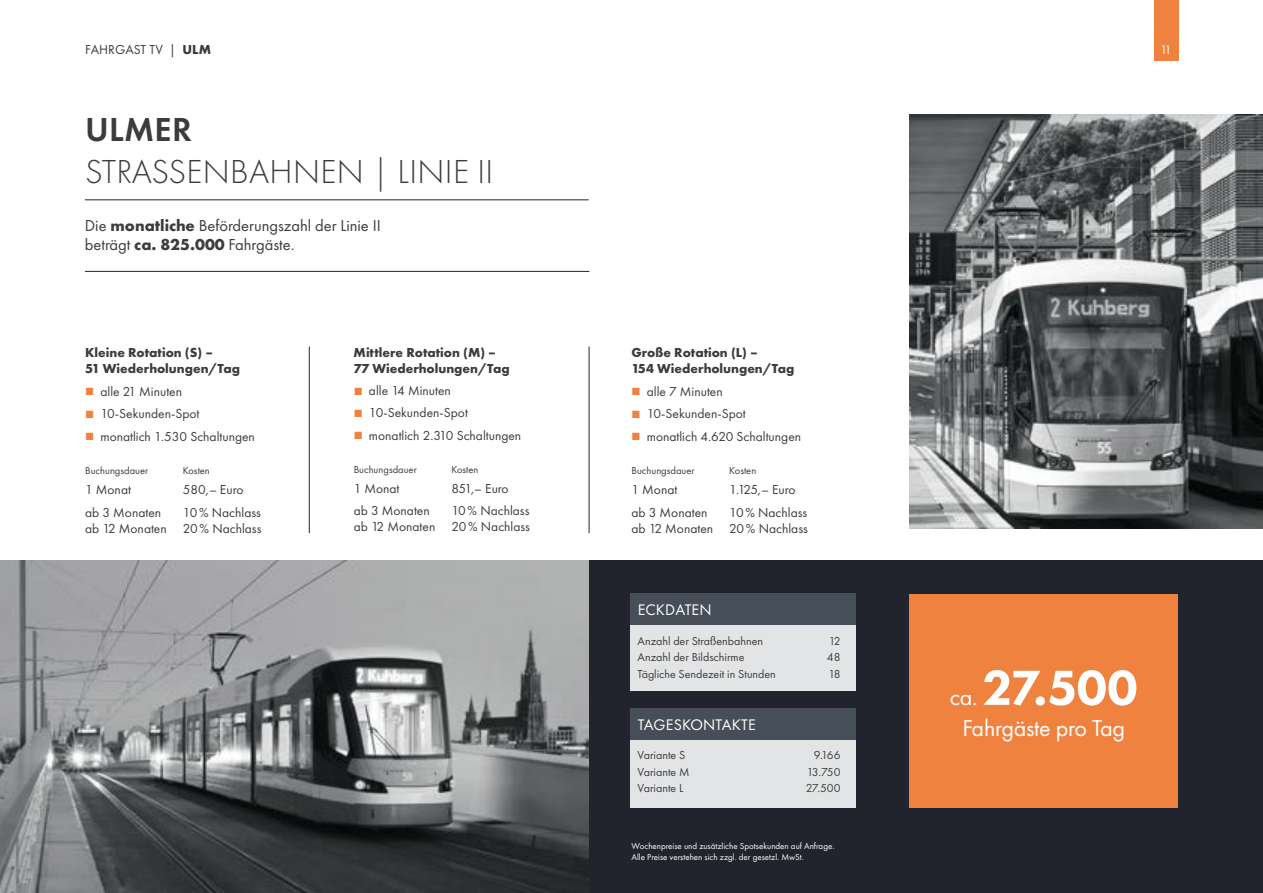
<style>
.page{position:relative;width:1263px;height:893px;background:#fff}
.page>*{position:absolute;margin:0;border:0;box-sizing:border-box;transform-origin:0 0}
.t1{font:800 51px "Futura PT";color:#fff}
.t2{font:300 34.5px "Futura PT";letter-spacing:.01em;color:#3c3c3b}
.t3{font:600 34.5px "Futura PT";letter-spacing:.01em;color:#3c3c3b}
.t4{font:24px "Futura PT";letter-spacing:-.01em;color:#fff}
.t5{font:16.5px/19.8px "Futura PT";color:#3c3c3b}
.t6{font:15.9px "Futura PT";letter-spacing:.01em;color:#fff}
.t7{font:13.5px/16.2px "Futura PT";color:#3c3c3b;text-align:right}
.t8{font:700 13.5px/16.2px "Futura PT";color:#3c3c3b}
.t9{font:12.75px "Futura PT";color:#fff}
.t10{font:12px "Futura PT";color:#3c3c3b}
.t11{font:10.5px "Futura PT";color:#3c3c3b}
.t12{font:9px/10.8px "Futura PT";color:#fff}
.s1{font-weight:700}
.s2{color:#f08240}
.s3{font-weight:400;font-size:24px}
</style>
<div class="page">
<div style="left:1154px;top:0;width:24px;height:60px;background:#f08240"></div>
<div style="left:0;top:561px;width:1263px;height:332px;background:#21242c"></div>
<hr style="left:85px;top:199px;width:504px;height:1px;background:#21242c">
<hr style="left:309px;top:347px;width:1px;height:186px;background:#21242c">
<hr style="left:589px;top:347px;width:1px;height:186px;background:#21242c">
<hr style="left:85px;top:271px;width:504px;height:1px;background:#21242c">
<div style="left:630px;top:594px;width:226px;height:97px;background:#e3e4e6"></div>
<div style="left:630px;top:594px;width:226px;height:31px;background:#464f59"></div>
<div style="left:630px;top:708px;width:226px;height:99px;background:#e3e4e6"></div>
<div style="left:630px;top:708px;width:226px;height:31px;background:#464f59"></div>
<img style="left:910px;top:115px;width:353px;height:414px">
<div style="left:910px;top:594px;width:268px;height:214px;background:#f08240"></div>
<img style="left:0;top:561px;width:589px;height:331px">
<p class="t7" style="left:85px;top:41px;width:127px">FAHRGAST TV | <span class="s1">ULM</span></p>
<p class="t9" style="left:1160px;top:42px;width:13px">11</p>
<h2 class="t3" style="left:85px;top:108px;width:108px">ULMER</h2>
<h2 class="t2" style="left:85px;top:152px;width:410px">STRASSENBAHNEN | LINIE II</h2>
<p class="t5" style="left:85px;top:215px;width:297px">Die <span class="s1">monatliche</span> Beförderungszahl der Linie II beträgt <span class="s1">ca. 825.000</span> Fahrgäste.</p>
<p class="t8" style="left:85px;top:344px;width:156px">Kleine Rotation (S) –<br>51 Wiederholungen/Tag</p>
<p class="t7" style="left:85px;top:383px;width:98px"><span class="s2">■</span> alle 21 Minuten</p>
<p class="t7" style="left:85px;top:406px;width:116px"><span class="s2">■</span> 10-Sekunden-Spot</p>
<p class="t7" style="left:85px;top:428px;width:171px"><span class="s2">■</span> monatlich 1.530 Schaltungen</p>
<p class="t11" style="left:85px;top:464px;width:65px">Buchungsdauer</p>
<p class="t11" style="left:183px;top:464px;width:28px">Kosten</p>
<p class="t7" style="left:85px;top:482px;width:47px">1 Monat</p>
<p class="t7" style="left:183px;top:482px;width:62px">580,– Euro</p>
<p class="t7" style="left:85px;top:504px;width:78px">ab 3 Monaten</p>
<p class="t7" style="left:85px;top:504px;width:178px">10% Nachlass<br>ab 12 Monaten 20% Nachlass</p>
<p class="t8" style="left:354px;top:344px;width:157px">Mittlere Rotation (M) –<br>77 Wiederholungen/Tag</p>
<p class="t7" style="left:354px;top:383px;width:99px"><span class="s2">■</span> alle 14 Minuten</p>
<p class="t7" style="left:354px;top:405px;width:116px"><span class="s2">■</span> 10-Sekunden-Spot</p>
<p class="t7" style="left:354px;top:427px;width:169px"><span class="s2">■</span> monatlich 2.310 Schaltungen</p>
<p class="t11" style="left:354px;top:463px;width:65px">Buchungsdauer</p>
<p class="t11" style="left:451px;top:463px;width:28px">Kosten</p>
<p class="t7" style="left:354px;top:480px;width:47px">1 Monat</p>
<p class="t7" style="left:451px;top:480px;width:59px">851,– Euro</p>
<p class="t7" style="left:354px;top:502px;width:78px">ab 3 Monaten</p>
<p class="t7" style="left:354px;top:502px;width:178px">10% Nachlass<br>ab 12 Monaten 20% Nachlass</p>
<p class="t8" style="left:631px;top:344px;width:164px">Große Rotation (L) –<br>154 Wiederholungen/Tag</p>
<p class="t7" style="left:631px;top:383px;width:93px"><span class="s2">■</span> alle 7 Minuten</p>
<p class="t7" style="left:631px;top:406px;width:116px"><span class="s2">■</span> 10-Sekunden-Spot</p>
<p class="t7" style="left:631px;top:428px;width:171px"><span class="s2">■</span> monatlich 4.620 Schaltungen</p>
<p class="t11" style="left:631px;top:464px;width:65px">Buchungsdauer</p>
<p class="t11" style="left:729px;top:464px;width:28px">Kosten</p>
<p class="t7" style="left:631px;top:482px;width:47px">1 Monat</p>
<p class="t7" style="left:729px;top:482px;width:68px">1.125,– Euro</p>
<p class="t7" style="left:631px;top:504px;width:78px">ab 3 Monaten</p>
<p class="t7" style="left:631px;top:504px;width:178px">10% Nachlass<br>ab 12 Monaten 20% Nachlass</p>
<p class="t6" style="left:638px;top:600px;width:75px">ECKDATEN</p>
<p class="t10" style="left:638px;top:634px;width:127px">Anzahl der Straßenbahnen</p>
<p class="t10" style="left:829px;top:634px;width:13px">12</p>
<p class="t10" style="left:638px;top:650px;width:109px">Anzahl der Bildschirme</p>
<p class="t10" style="left:827px;top:650px;width:15px">48</p>
<p class="t10" style="left:638px;top:667px;width:140px">Tägliche Sendezeit in Stunden</p>
<p class="t10" style="left:828px;top:667px;width:14px">18</p>
<p class="t6" style="left:638px;top:715px;width:119px">TAGESKONTAKTE</p>
<p class="t10" style="left:638px;top:748px;width:49px">Variante S</p>
<p class="t10" style="left:814px;top:748px;width:28px">9.166</p>
<p class="t10" style="left:638px;top:765px;width:53px">Variante M</p>
<p class="t10" style="left:807px;top:765px;width:35px">13.750</p>
<p class="t10" style="left:638px;top:781px;width:47px">Variante L</p>
<p class="t10" style="left:806px;top:781px;width:36px">27.500</p>
<h1 class="t1" style="left:950px;top:656px;width:189px"><span class="s3">ca.</span> 27.500</h1>
<h3 class="t4" style="left:962px;top:714px;width:164px">Fahrgäste pro Tag</h3>
<p class="t12" style="left:631px;top:840px;width:204px">Wochenpreise und zusätzliche Spotsekunden auf Anfrage.<br>Alle Preise verstehen sich zzgl. der gesetzl. MwSt.</p>
</div>
